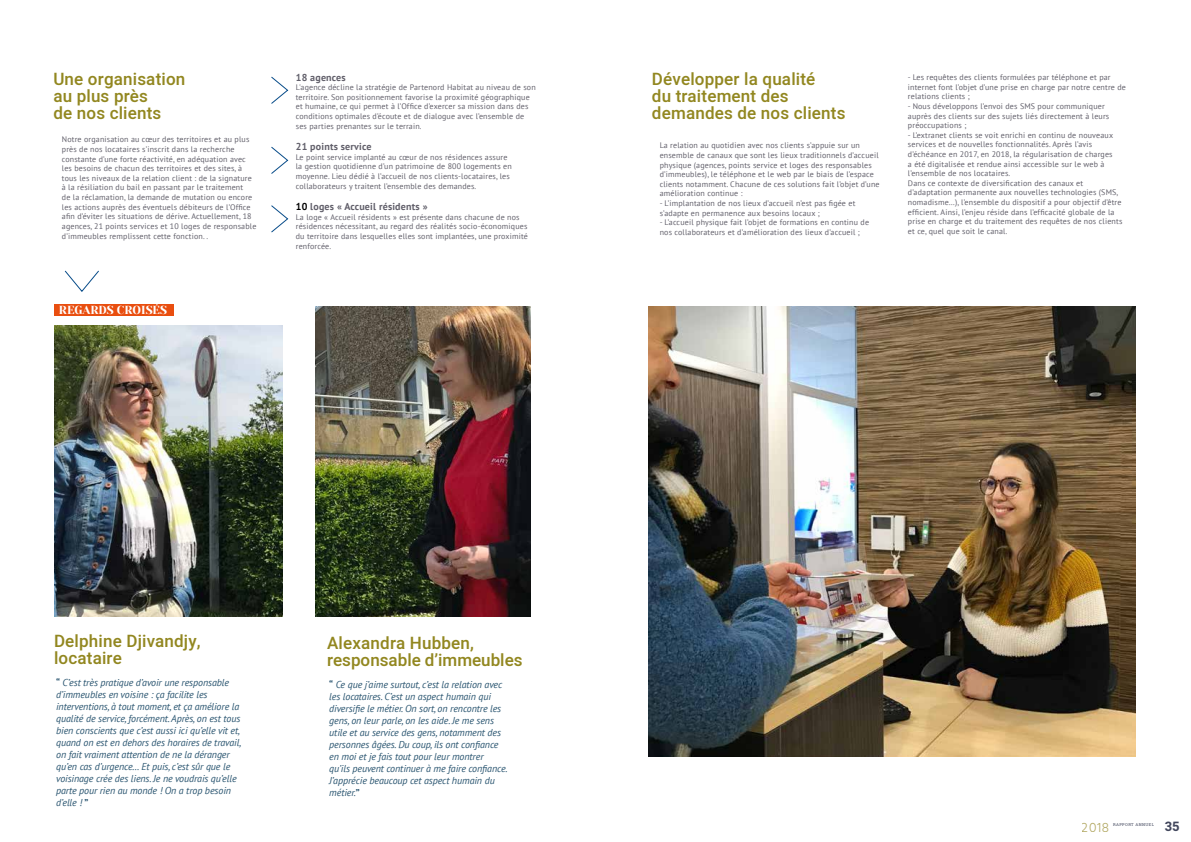
<style>
.page{position:relative;width:1191px;height:842px;background:#fff}
.page>*{position:absolute;margin:0;border:0;box-sizing:border-box;transform-origin:0 0}
.t1{font:500 17px/17px "Heebo";letter-spacing:.01em;color:#928720}
.t2{font:300 13.7px "Hind";color:#a0943e}
.t3{font:700 13px "Heebo";color:#42475d}
.t4{font:11.6px "Yeseva One";color:#fff}
.t5{font:italic 10px/12px "PT Sans";letter-spacing:-.01em;color:#2b5671}
.t6{font:700 10px "PT Sans";letter-spacing:.02em;color:#615f6a}
.t7{font:8px/9.6px "PT Sans";letter-spacing:.02em;color:#615f6a}
.t8{font:4px "Roboto Slab";letter-spacing:.09em;color:#42475d}
.s1{color:#000}
.s2{font-weight:700;font-style:normal}
</style>
<div class="page">
<svg style="left:64px;top:270px;width:35px;height:22px"></svg>
<img style="left:54px;top:325px;width:229px;height:292px">
<div style="left:54px;top:304px;width:119px;height:12px;background:#e94e0f"></div>
<img style="left:315px;top:306px;width:216px;height:311px">
<img style="left:648px;top:306px;width:487px;height:450px">
<svg style="left:271px;top:76px;width:18px;height:28px"></svg>
<svg style="left:271px;top:146px;width:18px;height:28px"></svg>
<svg style="left:271px;top:205px;width:18px;height:28px"></svg>
<h1 class="t1" style="left:53px;top:71px;width:133px">Une organisation au plus près<br>de nos clients</h1>
<p class="t6" style="left:296px;top:71px;width:51px">18 agences</p>
<p class="t7" style="left:296px;top:82px;width:241px">L'agence décline la stratégie de Partenord Habitat au niveau de son territoire. Son positionnement favorise la proximité géographique et humaine, ce qui permet à l’Office d’exercer sa mission dans des conditions optimales d’écoute et de dialogue avec l’ensemble de ses parties prenantes sur le terrain.</p>
<p class="t6" style="left:296px;top:140px;width:77px">21 points service</p>
<p class="t7" style="left:296px;top:152px;width:218px">Le point service implanté au cœur de nos résidences assure la gestion quotidienne d’un patrimoine de 800 logements en moyenne. Lieu dédié à l’accueil de nos clients-locataires, les collaborateurs y traitent l’ensemble des demandes.</p>
<p class="t6" style="left:296px;top:200px;width:133px"><span class="s1">10</span> loges « Accueil résidents »</p>
<p class="t7" style="left:296px;top:212px;width:234px">La loge « Accueil résidents » est présente dans chacune de nos résidences nécessitant, au regard des réalités socio-économiques du territoire dans lesquelles elles sont implantées, une proximité renforcée.</p>
<p class="t7" style="left:62px;top:135px;width:196px">Notre organisation au cœur des territoires et au plus près de nos locataires s’inscrit dans la recherche constante d’une forte réactivité, en adéquation avec les besoins de chacun des territoires et des sites, à tous les niveaux de la relation client : de la signature à la résiliation du bail en passant par le traitement<br>de la réclamation, la demande de mutation ou encore les actions auprès des éventuels débiteurs de l’Office afin d’éviter les situations de dérive. Actuellement, 18 agences, 21 points services et 10 loges de responsable d’immeubles remplissent cette fonction. .</p>
<h3 class="t4" style="left:59px;top:301px;width:110px">REGARDS CROISÉS</h3>
<h1 class="t1" style="left:652px;top:71px;width:195px">Développer la qualité<br>du traitement des demandes de nos clients</h1>
<p class="t7" style="left:659px;top:141px;width:221px">La relation au quotidien avec nos clients s’appuie sur un ensemble de canaux que sont les lieux traditionnels d’accueil physique (agences, points service et loges des responsables d’immeubles), le téléphone et le web par le biais de l’espace clients notamment. Chacune de ces solutions fait l’objet d’une amélioration continue :</p>
<p class="t7" style="left:659px;top:198px;width:197px">- L’implantation de nos lieux d’accueil n’est pas figée et s’adapte en permanence aux besoins locaux ;</p>
<p class="t7" style="left:659px;top:217px;width:211px">- L’accueil physique fait l’objet de formations en continu de nos collaborateurs et d’amélioration des lieux d’accueil ;</p>
<p class="t7" style="left:908px;top:72px;width:219px">- Les requêtes des clients formulées par téléphone et par internet font l’objet d’une prise en charge par notre centre de relations clients ;</p>
<p class="t7" style="left:908px;top:101px;width:203px">- Nous développons l’envoi des SMS pour communiquer auprès des clients sur des sujets liés directement à leurs préoccupations ;</p>
<p class="t7" style="left:908px;top:130px;width:216px">- L’extranet clients se voit enrichi en continu de nouveaux services et de nouvelles fonctionnalités. Après l’avis d’échéance en 2017, en 2018, la régularisation de charges<br>a été digitalisée et rendue ainsi accessible sur le web à l’ensemble de nos locataires.<br>Dans ce contexte de diversification des canaux et d’adaptation permanente aux nouvelles technologies (SMS, nomadisme…), l’ensemble du dispositif a pour objectif d’être efficient. Ainsi, l’enjeu réside dans l’efficacité globale de la prise en charge et du traitement des requêtes de nos clients et ce, quel que soit le canal.</p>
<h1 class="t1" style="left:54px;top:633px;width:148px">Delphine Djivandjy, locataire</h1>
<h1 class="t1" style="left:327px;top:635px;width:197px">Alexandra Hubben, responsable d’immeubles</h1>
<p class="t5" style="left:56px;top:676px;width:187px"><span class="s2">“</span> C’est très pratique d’avoir une responsable d’immeubles en voisine : ça facilite les interventions, à tout moment, et ça améliore la qualité de service, forcément. Après, on est tous bien conscients que c’est aussi ici qu’elle vit et, quand on est en dehors des horaires de travail, on fait vraiment attention de ne la déranger qu’en cas d’urgence… Et puis, c’est sûr que le voisinage crée des liens. Je ne voudrais qu’elle parte pour rien au monde ! On a trop besoin d’elle ! <span class="s2">”</span></p>
<p class="t5" style="left:329px;top:678px;width:180px"><span class="s2">“</span> Ce que j’aime surtout, c’est la relation avec les locataires. C’est un aspect humain qui diversifie le métier. On sort, on rencontre les gens, on leur parle, on les aide. Je me sens utile et au service des gens, notamment des personnes âgées. Du coup, ils ont confiance en moi et je fais tout pour leur montrer<br>qu’ils peuvent continuer à me faire confiance.<br>J’apprécie beaucoup cet aspect humain du métier.<span class="s2">”</span></p>
<h2 class="t2" style="left:1081px;top:818px;width:29px">2018</h2>
<p class="t8" style="left:1113px;top:822px;width:42px">RAPPORT ANNUEL</p>
<h3 class="t3" style="left:1164px;top:817px;width:16px">35</h3>
</div>
